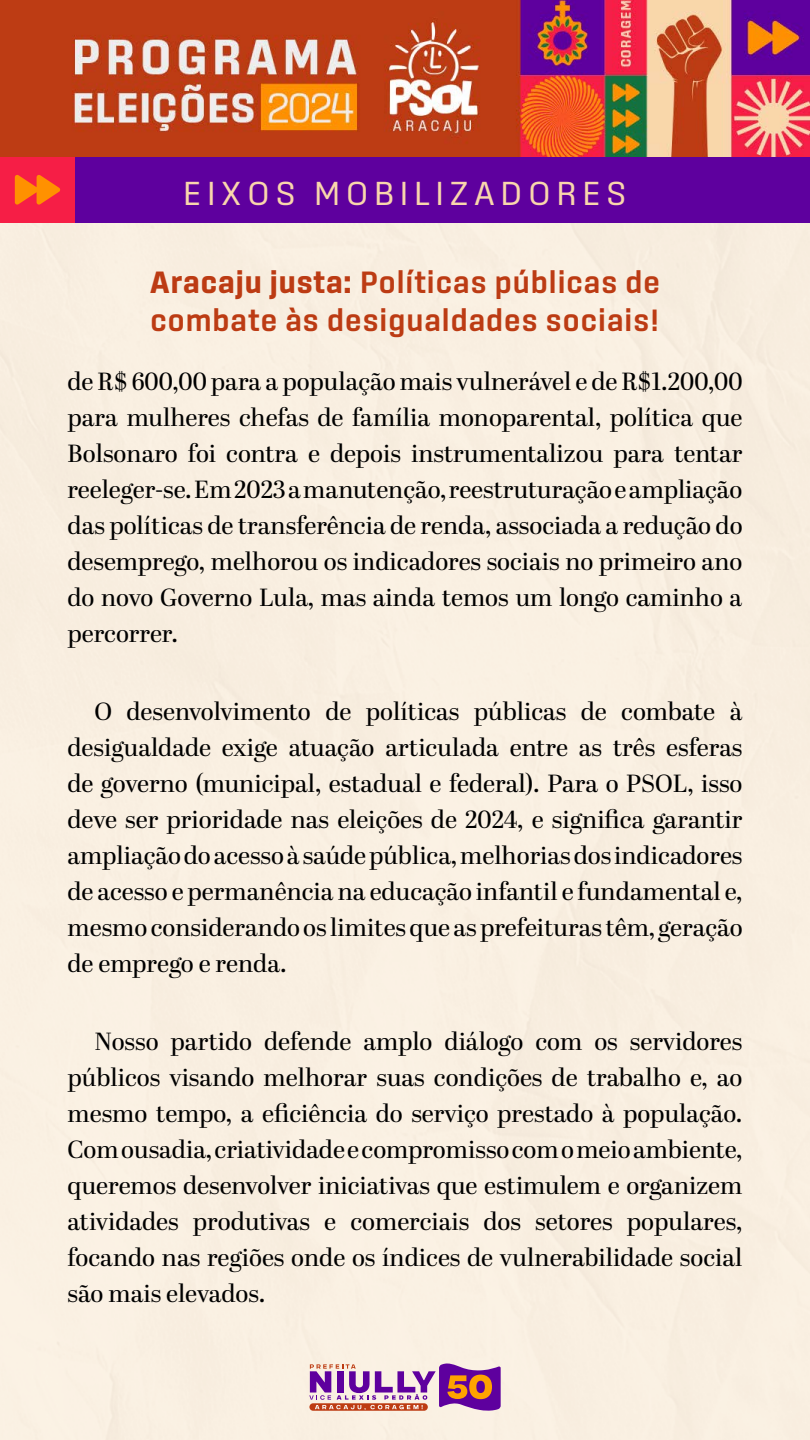
<style>
.page{position:relative;width:810px;height:1440px;background:#fff}
.page>*{position:absolute;margin:0;border:0;box-sizing:border-box;transform-origin:0 0}
.t1{font:34.05px "Sinter";letter-spacing:.16em;color:#f9d6ac}
.t2{font:600 31.5px/37.8px "Sinter";letter-spacing:.03em;color:#bc3b13}
.t3{font:24.75px/36px "Abril Display";color:#000;text-align:justify}
.s1{font-weight:700}
</style>
<div class="page">
<svg style="left:309px;top:1363px;width:192px;height:48px;background:#bb81a6"></svg>
<div style="left:75px;top:157px;width:660px;height:66px;background:#5e009e"></div>
<img style="left:0;top:0;width:810px;height:157px">
<div style="left:0;top:157px;width:75px;height:66px;background:#f61e46"></div>
<svg style="left:15px;top:175px;width:45px;height:30px"></svg>
<div style="left:735px;top:157px;width:75px;height:66px;background:#5e009e"></div>
<h1 class="t1" style="left:183px;top:173px;width:445px">EIXOS MOBILIZADORES</h1>
<p class="t2" style="left:150px;top:262px;width:512px"><span class="s1">Aracaju justa:</span> Políticas públicas de combate às desigualdades sociais!</p>
<p class="t3" style="left:68px;top:365px;width:677px">de R$ 600,00 para a população mais vulnerável e de R$1.200,00 para mulheres chefas de família monoparental, política que Bolsonaro foi contra e depois instrumentalizou para tentar reeleger-se. Em 2023 a manutenção, reestruturação e ampliação das políticas de transferência de renda, associada a redução do desemprego, melhorou os indicadores sociais no primeiro ano do novo Governo Lula, mas ainda temos um longo caminho a percorrer.</p>
<p class="t3" style="left:68px;top:695px;width:677px;text-indent:27px">O desenvolvimento de políticas públicas de combate à desigualdade exige atuação articulada entre as três esferas de governo (municipal, estadual e federal). Para o PSOL, isso deve ser prioridade nas eleições de 2024, e significa garantir ampliação do acesso à saúde pública, melhorias dos indicadores de acesso e permanência na educação infantil e fundamental e, mesmo considerando os limites que as prefeituras têm, geração de emprego e renda.</p>
<p class="t3" style="left:68px;top:1025px;width:677px;text-indent:27px">Nosso partido defende amplo diálogo com os servidores públicos visando melhorar suas condições de trabalho e, ao mesmo tempo, a eficiência do serviço prestado à população.<br>Com ousadia, criatividade e compromisso com o meio ambiente, queremos desenvolver iniciativas que estimulem e organizem atividades produtivas e comerciais dos setores populares, focando nas regiões onde os índices de vulnerabilidade social são mais elevados.</p>
</div>
